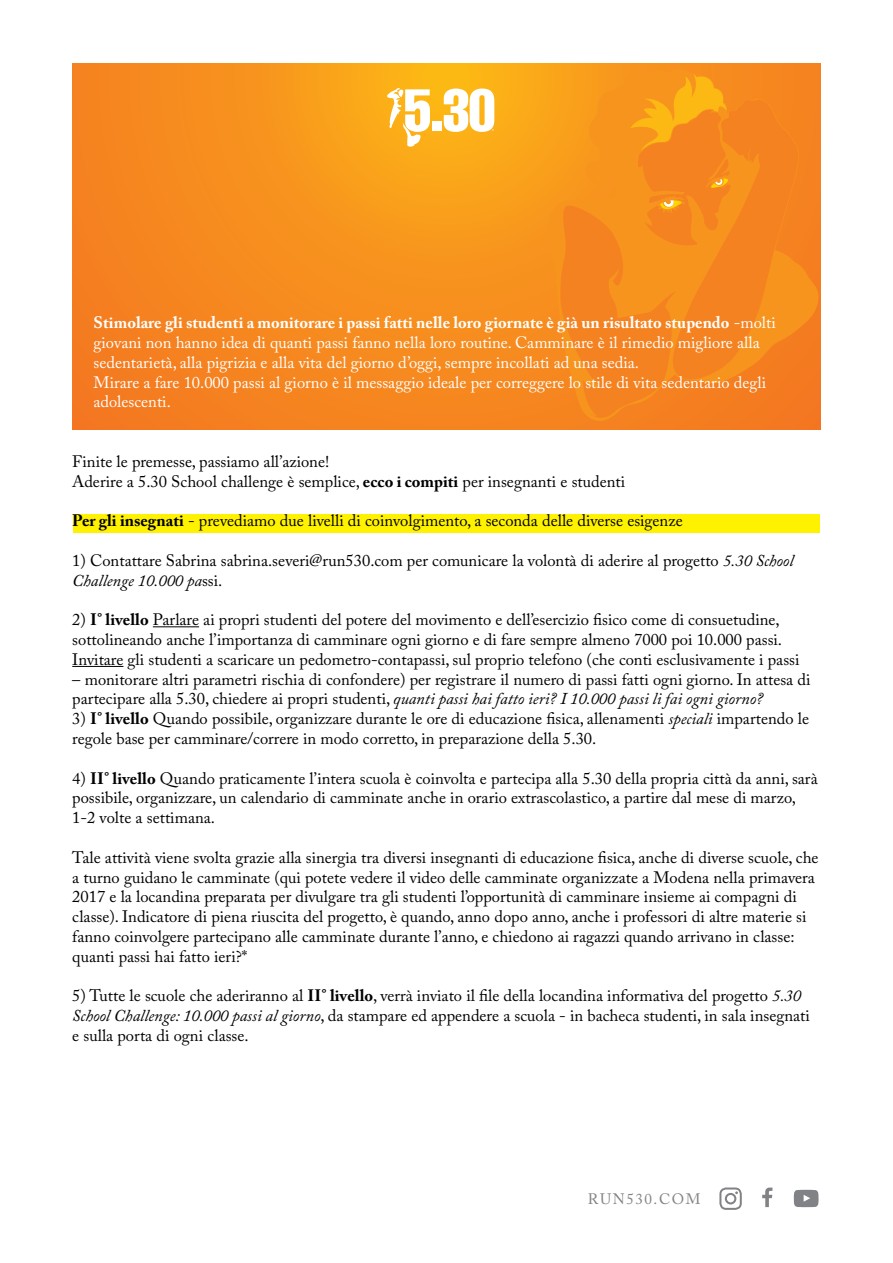
<style>
.page{position:relative;width:893px;height:1263px;background:#fff}
.page>*{position:absolute;margin:0;border:0;box-sizing:border-box;transform-origin:0 0}
.t1{font:16.5px/19.8px "Adobe Caslon Pro";color:#000}
.t2{font:16.5px/19.8px "Adobe Caslon Pro";color:#fff}
.t3{font:15px "Adobe Caslon Pro";letter-spacing:.105em;color:#808285}
.s1{font-weight:700}
.s2{font-style:italic}
</style>
<div class="page">
<svg style="left:72px;top:64px;width:749px;height:365px;background:#f68e1d"></svg>
<div style="left:73px;top:515px;width:747px;height:18px;background:#fff200"></div>
<div style="left:432px;top:121px;width:9px;height:10px;background:#fff"></div>
<svg style="left:444px;top:89px;width:50px;height:43px"></svg>
<svg style="left:387px;top:88px;width:43px;height:59px"></svg>
<svg style="left:794px;top:1190px;width:25px;height:17px"></svg>
<svg style="left:762px;top:1187px;width:10px;height:20px"></svg>
<svg style="left:719px;top:1187px;width:23px;height:23px"></svg>
<svg style="left:548px;top:66px;width:273px;height:355px;background:#f6891e"></svg>
<svg style="left:560px;top:74px;width:238px;height:350px;background:#f68a1e"></svg>
<hr style="left:153px;top:626px;width:46px;height:1px;background:#000">
<hr style="left:72px;top:666px;width:51px;height:1px;background:#000">
<p class="t2" style="left:94px;top:313px;width:684px"><span class="s1">Stimolare gli studenti a monitorare i passi fatti nelle loro giornate è già un risultato stupendo</span> -molti giovani non hanno idea di quanti passi fanno nella loro routine. Camminare è il rimedio migliore alla sedentarietà, alla pigrizia e alla vita del giorno d’oggi, sempre incollati ad una sedia.<br>Mirare a fare 10.000 passi al giorno è il messaggio ideale per correggere lo stile di vita sedentario degli adolescenti.</p>
<p class="t1" style="left:72px;top:451px;width:554px">Finite le premesse, passiamo all’azione!<br>Aderire a 5.30 School challenge è semplice, <span class="s1">ecco i compiti</span> per insegnanti e studenti</p>
<p class="t1" style="left:72px;top:511px;width:612px"><span class="s1">Per gli insegnati</span> - prevediamo due livelli di coinvolgimento, a seconda delle diverse esigenze</p>
<p class="t1" style="left:72px;top:550px;width:723px">1) Contattare Sabrina sabrina.severi@run530.com per comunicare la volontà di aderire al progetto <span class="s2">5.30 School<br>Challenge 10.000 pa</span>ssi.</p>
<p class="t1" style="left:72px;top:610px;width:729px">2) <span class="s1">I° livello</span> Parlare ai propri studenti del potere del movimento e dell’esercizio fisico come di consuetudine, sottolineando anche l’importanza di camminare ogni giorno e di fare sempre almeno 7000 poi 10.000 passi.<br>Invitare gli studenti a scaricare un pedometro-contapassi, sul proprio telefono (che conti esclusivamente i passi</p>
<p class="t1" style="left:72px;top:669px;width:740px">– monitorare altri parametri rischia di confondere) per registrare il numero di passi fatti ogni giorno. In attesa di partecipare alla 5.30, chiedere ai propri studenti, <span class="s2">quanti passi hai fatto ieri? I 10.000 passi li fai ogni giorno?</span></p>
<p class="t1" style="left:72px;top:709px;width:738px">3) <span class="s1">I° livello</span> Quando possibile, organizzare durante le ore di educazione fisica, allenamenti <span class="s2">speciali</span> impartendo le regole base per camminare/correre in modo corretto, in preparazione della 5.30.</p>
<p class="t1" style="left:72px;top:768px;width:747px">4) <span class="s1">II° livello</span> Quando praticamente l’intera scuola è coinvolta e partecipa alla 5.30 della propria città da anni, sarà possibile, organizzare, un calendario di camminate anche in orario extrascolastico, a partire dal mese di marzo,<br>1-2 volte a settimana.</p>
<p class="t1" style="left:72px;top:847px;width:748px">Tale attività viene svolta grazie alla sinergia tra diversi insegnanti di educazione fisica, anche di diverse scuole, che a turno guidano le camminate (qui potete vedere il video delle camminate organizzate a Modena nella primavera 2017 e la locandina preparata per divulgare tra gli studenti l’opportunità di camminare insieme ai compagni di classe). Indicatore di piena riuscita del progetto, è quando, anno dopo anno, anche i professori di altre materie si fanno coinvolgere partecipano alle camminate durante l’anno, e chiedono ai ragazzi quando arrivano in classe: quanti passi hai fatto ieri?*</p>
<p class="t1" style="left:72px;top:986px;width:739px">5) Tutte le scuole che aderiranno al <span class="s1">II° livello</span>, verrà inviato il file della locandina informativa del progetto <span class="s2">5.30<br>School Challenge: 10.000 passi al giorno</span>, da stampare ed appendere a scuola - in bacheca studenti, in sala insegnati e sulla porta di ogni classe.</p>
<p class="t3" style="left:588px;top:1190px;width:114px">run530.com</p>
</div>
